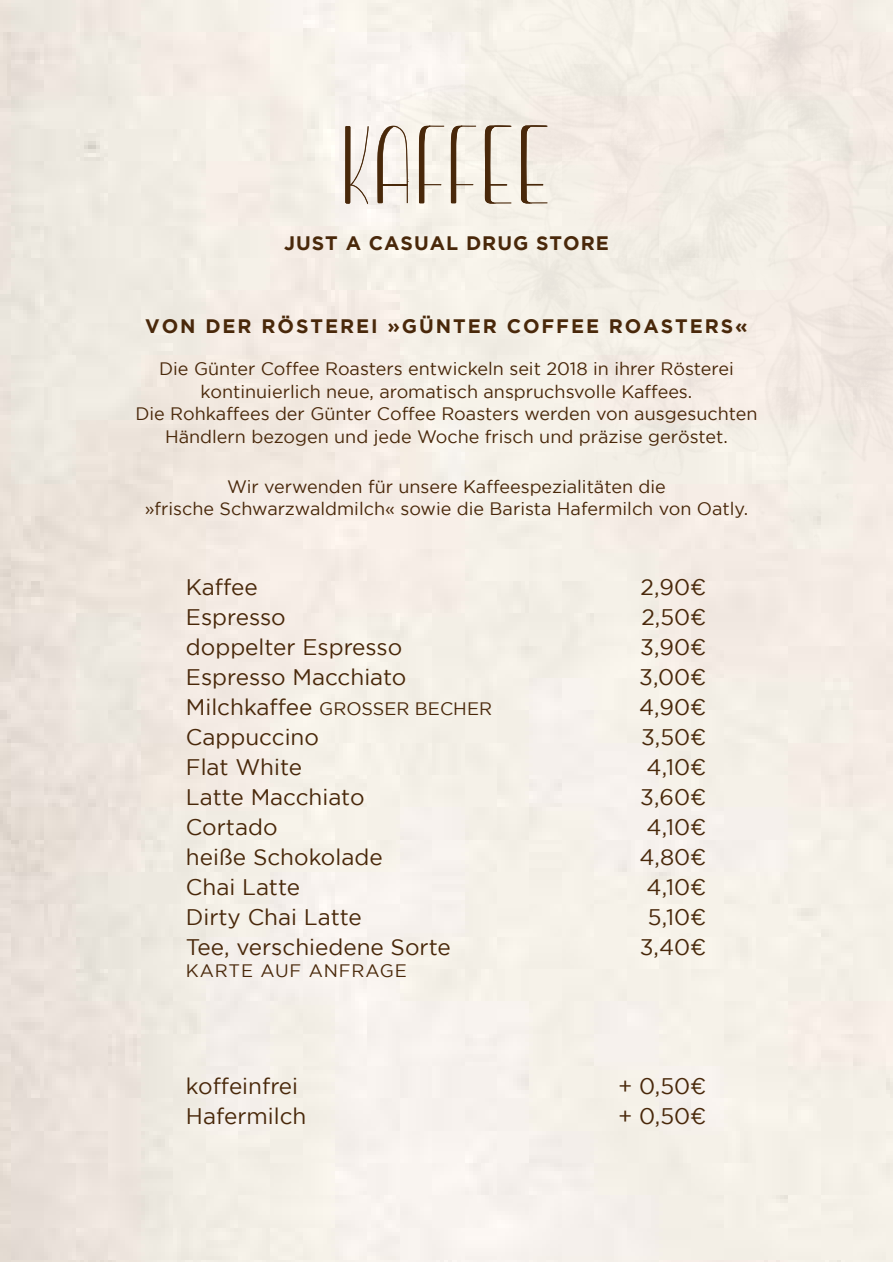
<style>
.page{position:relative;width:893px;height:1263px;background:#fff}
.page>*{position:absolute;margin:0;border:0;box-sizing:border-box;transform-origin:0 0}
.t1{font:22.5px "Gotham";color:#49280a}
.t2{font:700 19.5px "Gotham";letter-spacing:.1em;color:#49280a}
.t3{font:700 19.5px "Gotham";letter-spacing:.05em;color:#49280a}
.t4{font:18px/22.5px "Gotham";color:#49280a;text-align:center}
.t5{font:18px "Gotham";letter-spacing:.05em;color:#49280a}
.s1{font-size:22.5px}
</style>
<div class="page">
<img style="left:83px;top:0;width:810px;height:738px">
<svg style="left:485px;top:125px;width:26px;height:79px;background:#c9beaf"></svg>
<svg style="left:521px;top:125px;width:27px;height:79px;background:#c8bbae"></svg>
<svg style="left:377px;top:126px;width:31px;height:77px"></svg>
<svg style="left:345px;top:126px;width:24px;height:78px"></svg>
<svg style="left:419px;top:126px;width:25px;height:77px;background:#cdc2b4"></svg>
<svg style="left:451px;top:126px;width:25px;height:77px;background:#cec4b6"></svg>
<p class="t3" style="left:284px;top:231px;width:326px">JUST A CASUAL DRUG STORE</p>
<p class="t2" style="left:145px;top:315px;width:604px">VON DER RÖSTEREI »GÜNTER COFFEE ROASTERS«</p>
<p class="t4" style="left:135px;top:357px;width:624px">Die Günter Coffee Roasters entwickeln seit 2018 in ihrer Rösterei kontinuierlich neue, aromatisch anspruchsvolle Kaffees.<br>Die Rohkaffees der Günter Coffee Roasters werden von ausgesuchten Händlern bezogen und jede Woche frisch und präzise geröstet.</p>
<p class="t4" style="left:145px;top:475px;width:605px">Wir verwenden für unsere Kaffeespezialitäten die<br>»frische Schwarzwaldmilch« sowie die Barista Hafermilch von Oatly.</p>
<p class="t1" style="left:186px;top:574px;width:73px">Kaffee</p>
<p class="t1" style="left:641px;top:574px;width:67px">2,90¤</p>
<p class="t1" style="left:186px;top:604px;width:101px">Espresso</p>
<p class="t1" style="left:641px;top:604px;width:67px">2,50¤</p>
<p class="t1" style="left:186px;top:634px;width:218px">doppelter Espresso</p>
<p class="t1" style="left:640px;top:634px;width:68px">3,90¤</p>
<p class="t1" style="left:186px;top:664px;width:222px">Espresso Macchiato</p>
<p class="t1" style="left:639px;top:664px;width:69px">3,00¤</p>
<p class="t4" style="left:186px;top:697px;width:308px"><span class="s1">Milchkaffee</span> GROSSER BECHER</p>
<p class="t1" style="left:639px;top:694px;width:69px">4,90¤</p>
<p class="t1" style="left:186px;top:724px;width:135px">Cappuccino</p>
<p class="t1" style="left:641px;top:724px;width:67px">3,50¤</p>
<p class="t1" style="left:186px;top:754px;width:118px">Flat White</p>
<p class="t1" style="left:647px;top:754px;width:61px">4,10¤</p>
<p class="t1" style="left:186px;top:784px;width:180px">Latte Macchiato</p>
<p class="t1" style="left:640px;top:784px;width:68px">3,60¤</p>
<p class="t1" style="left:186px;top:814px;width:93px">Cortado</p>
<p class="t1" style="left:647px;top:814px;width:61px">4,10¤</p>
<p class="t1" style="left:186px;top:844px;width:198px">heiße Schokolade</p>
<p class="t1" style="left:639px;top:844px;width:69px">4,80¤</p>
<p class="t1" style="left:186px;top:874px;width:116px">Chai Latte</p>
<p class="t1" style="left:647px;top:874px;width:61px">4,10¤</p>
<p class="t1" style="left:186px;top:904px;width:177px">Dirty Chai Latte</p>
<p class="t1" style="left:648px;top:904px;width:60px">5,10¤</p>
<p class="t1" style="left:186px;top:934px;width:266px">Tee, verschiedene Sorte</p>
<p class="t1" style="left:640px;top:934px;width:68px">3,40¤</p>
<p class="t5" style="left:186px;top:961px;width:223px">KARTE AUF ANFRAGE</p>
<p class="t1" style="left:186px;top:1074px;width:114px">koffeinfrei</p>
<p class="t1" style="left:618px;top:1074px;width:90px">+ 0,50¤</p>
<p class="t1" style="left:186px;top:1104px;width:122px">Hafermilch</p>
<p class="t1" style="left:618px;top:1104px;width:90px">+ 0,50¤</p>
</div>
